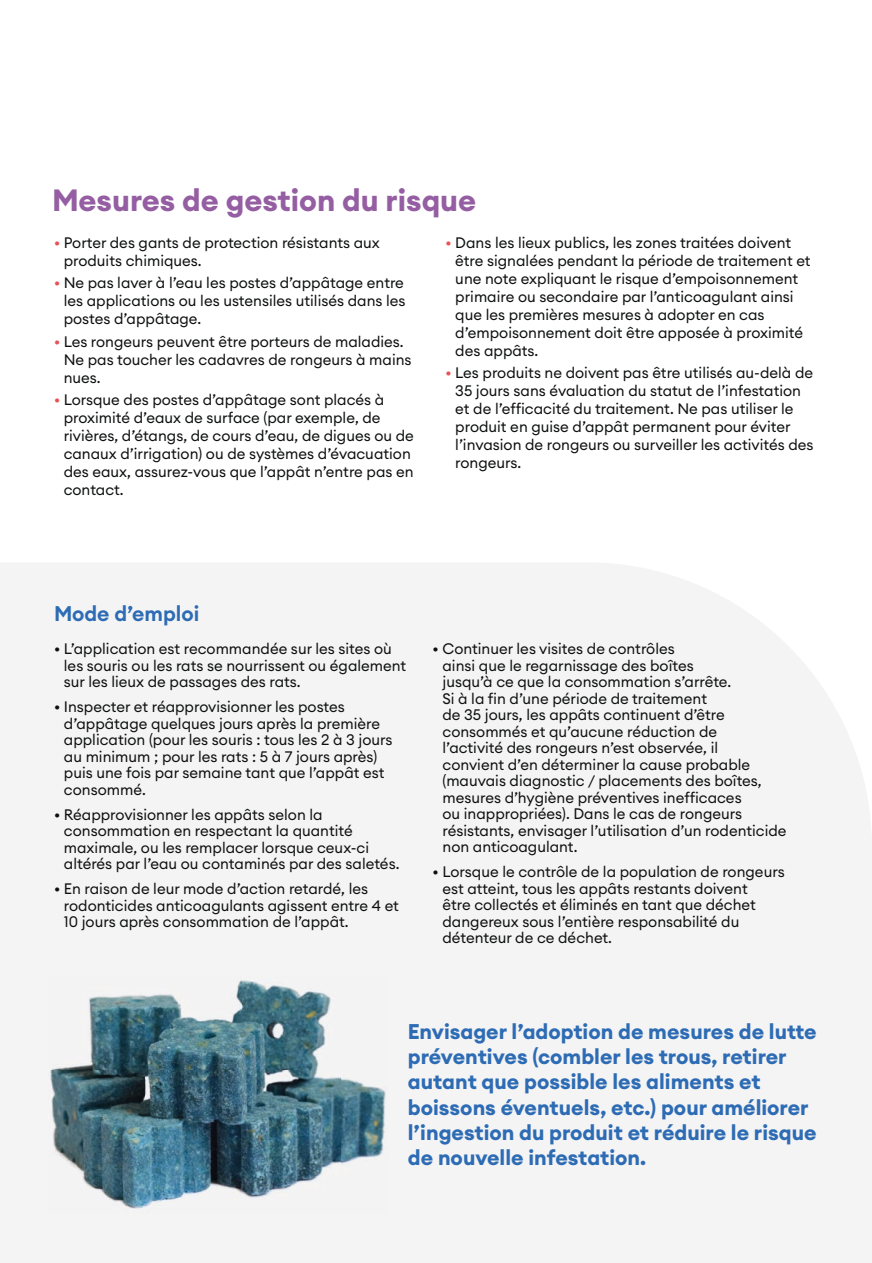
<style>
.page{position:relative;width:872px;height:1263px;background:#fff}
.page>*{position:absolute;margin:0;border:0;box-sizing:border-box;transform-origin:0 0}
.t1{font:700 30.3px "Euclid Circular A";color:#955ea3}
.t2{font:700 21px/25.2px "Euclid Circular A";color:#2d6cb4}
.t3{font:600 21px "Euclid Circular A";color:#2d6cb4}
.t4{font:15px/16.5px "Euclid Circular A";color:#0e100f}
.s1{font-weight:500;color:#ea5157}
</style>
<div class="page">
<div style="left:0;top:563px;width:871px;height:700px;background:#f5f4f5"></div>
<img style="left:48px;top:976px;width:340px;height:237px">
<div style="left:833px;top:834px;width:39px;height:429px;background:#f5f4f5"></div>
<h1 class="t1" style="left:52px;top:181px;width:426px">Mesures de gestion du risque</h1>
<p class="t4" style="left:64px;top:234px;width:318px;line-height:18px;text-indent:-10px"><span class="s1">•</span> Porter des gants de protection résistants aux produits chimiques.</p>
<p class="t4" style="left:64px;top:274px;width:343px;line-height:18px;text-align:justify;text-indent:-10px"><span class="s1">•</span> Ne pas laver à l’eau les postes d’appâtage entre les applications ou les ustensiles utilisés dans les postes d’appâtage.</p>
<p class="t4" style="left:64px;top:332px;width:349px;line-height:18px;text-indent:-10px"><span class="s1">•</span> Les rongeurs peuvent être porteurs de maladies.<br>Ne pas toucher les cadavres de rongeurs à mains nues.</p>
<p class="t4" style="left:64px;top:390px;width:352px;line-height:18px;text-indent:-10px"><span class="s1">•</span> Lorsque des postes d’appâtage sont placés à proximité d’eaux de surface (par exemple, de rivières, d’étangs, de cours d’eau, de digues ou de canaux d’irrigation) ou de systèmes d’évacuation des eaux, assurez-vous que l’appât n’entre pas en contact.</p>
<p class="t4" style="left:455px;top:234px;width:357px;line-height:18px;text-indent:-10px"><span class="s1">•</span> Dans les lieux publics, les zones traitées doivent être signalées pendant la période de traitement et une note expliquant le risque d’empoisonnement primaire ou secondaire par l’anticoagulant ainsi que les premières mesures à adopter en cas d’empoisonnement doit être apposée à proximité des appâts.</p>
<p class="t4" style="left:455px;top:364px;width:360px;line-height:18px;text-indent:-10px"><span class="s1">•</span> Les produits ne doivent pas être utilisés au-delà de 35 jours sans évaluation du statut de l’infestation et de l’efficacité du traitement. Ne pas utiliser le produit en guise d’appât permanent pour éviter l’invasion de rongeurs ou surveiller les activités des rongeurs.</p>
<h2 class="t3" style="left:54px;top:600px;width:147px">Mode d’emploi</h2>
<p class="t4" style="left:64px;top:640px;width:344px;text-indent:-10px">• L’application est recommandée sur les sites où les souris ou les rats se nourrissent ou également sur les lieux de passages des rats.</p>
<p class="t4" style="left:64px;top:698px;width:330px;text-indent:-10px">• Inspecter et réapprovisionner les postes d’appâtage quelques jours après la première application (pour les souris : tous les 2 à 3 jours au minimum ; pour les rats : 5 à 7 jours après) puis une fois par semaine tant que l’appât est consommé.</p>
<p class="t4" style="left:64px;top:806px;width:337px;text-indent:-10px">• Réapprovisionner les appâts selon la consommation en respectant la quantité maximale, ou les remplacer lorsque ceux-ci altérés par l’eau ou contaminés par des saletés.</p>
<p class="t4" style="left:64px;top:880px;width:336px;text-indent:-10px">• En raison de leur mode d’action retardé, les rodonticides anticoagulants agissent entre 4 et<br>10 jours après consommation de l’appât.</p>
<p class="t4" style="left:442px;top:640px;width:345px;text-indent:-10px">• Continuer les visites de contrôles<br>ainsi que le regarnissage des boîtes<br>jusqu’à ce que la consommation s’arrête.<br>Si à la fin d’une période de traitement<br>de 35 jours, les appâts continuent d’être consommés et qu’aucune réduction de<br>l’activité des rongeurs n’est observée, il<br>convient d’en déterminer la cause probable (mauvais diagnostic / placements des boîtes, mesures d’hygiène préventives inefficaces<br>ou inappropriées). Dans le cas de rongeurs résistants, envisager l’utilisation d’un rodenticide non anticoagulant.</p>
<p class="t4" style="left:442px;top:863px;width:344px;text-indent:-10px">• Lorsque le contrôle de la population de rongeurs est atteint, tous les appâts restants doivent<br>être collectés et éliminés en tant que déchet dangereux sous l’entière responsabilité du détenteur de ce déchet.</p>
<h2 class="t2" style="left:408px;top:1019px;width:410px">Envisager l’adoption de mesures de lutte préventives (combler les trous, retirer autant que possible les aliments et boissons éventuels, etc.) pour améliorer l’ingestion du produit et réduire le risque de nouvelle infestation.</h2>
</div>
